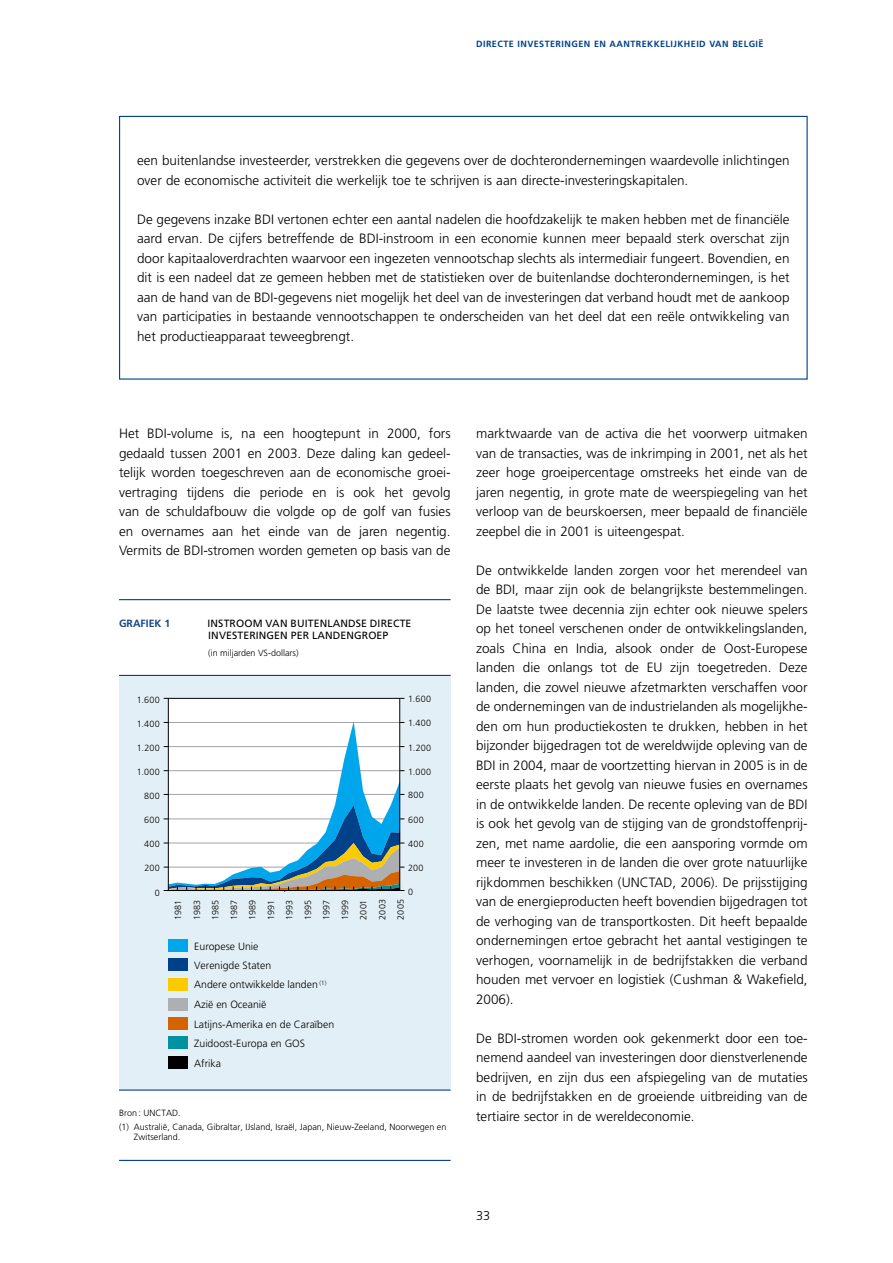
<style>
.page{position:relative;width:893px;height:1263px;background:#fff}
.page>*{position:absolute;margin:0;border:0;box-sizing:border-box;transform-origin:0 0}
.t1{font:300 13.5px/19.5px "Frutiger LT";color:#000;text-align:justify}
.t2{font:300 12.75px "Frutiger LT";color:#000}
.t3{font:300 10.5px/19.5px "Frutiger LT";color:#000}
.t4{font:10.5px/12px "Frutiger LT";letter-spacing:.01em;color:#000}
.t5{font:700 10.5px "Frutiger LT";color:#184788}
.t6{font:300 9px/18.6px "Frutiger LT";color:#000;text-align:justify}
.t7{font:700 9px "Frutiger LT";letter-spacing:.05em;color:#00418a}
</style>
<div class="page">
<div style="left:119px;top:116px;width:689px;height:264px;border:1px solid #00418a"></div>
<div style="left:119px;top:675px;width:332px;height:415px;background:#e3eff6"></div>
<div style="left:168px;top:698px;width:232px;height:193px;background:#fff"></div>
<svg style="left:164px;top:721px;width:240px;height:171px"></svg>
<div style="left:168px;top:939px;width:19px;height:13px;background:#00a6eb"></div>
<div style="left:168px;top:959px;width:19px;height:12px;background:#00418a"></div>
<div style="left:168px;top:978px;width:19px;height:13px;background:#fdca00"></div>
<div style="left:168px;top:998px;width:19px;height:12px;background:#adafb2"></div>
<div style="left:168px;top:1017px;width:19px;height:13px;background:#d56300"></div>
<div style="left:168px;top:1037px;width:19px;height:12px;background:#0092a0"></div>
<div style="left:168px;top:1056px;width:19px;height:13px;background:#000"></div>
<div style="left:168px;top:698px;width:232px;height:193px;border:1px solid #000"></div>
<hr style="left:119px;top:675px;width:332px;height:1px;background:#00418a">
<hr style="left:119px;top:599px;width:332px;height:1px;background:#00418a">
<hr style="left:119px;top:1090px;width:332px;height:1px;background:#00418a">
<hr style="left:119px;top:1160px;width:332px;height:1px;background:#00418a">
<p class="t7" style="left:476px;top:41px;width:289px">DIRECTE INVESTERINGEN EN AANTREKKELIJKHEID VAN BELGIË</p>
<p class="t1" style="left:137px;top:151px;width:654px">een buitenlandse investeerder, verstrekken die gegevens over de dochterondernemingen waardevolle inlichtingen over de economische activiteit die werkelijk toe te schrijven is aan directe-investeringskapitalen.</p>
<p class="t1" style="left:137px;top:210px;width:654px">De gegevens inzake BDI vertonen echter een aantal nadelen die hoofdzakelijk te maken hebben met de financiële aard ervan. De cijfers betreffende de BDI-instroom in een economie kunnen meer bepaald sterk overschat zijn door kapitaaloverdrachten waarvoor een ingezeten vennootschap slechts als intermediair fungeert. Bovendien, en dit is een nadeel dat ze gemeen hebben met de statistieken over de buitenlandse dochterondernemingen, is het aan de hand van de BDI-gegevens niet mogelijk het deel van de investeringen dat verband houdt met de aankoop van participaties in bestaande vennootschappen te onderscheiden van het deel dat een reële ontwikkeling van het productieapparaat teweegbrengt.</p>
<p class="t1" style="left:119px;top:424px;width:333px">Het BDI-volume is, na een hoogtepunt in 2000, fors gedaald tussen 2001 en 2003. Deze daling kan gedeel&shy;telijk worden toegeschreven aan de economische groei&shy;vertraging tijdens die periode en is ook het gevolg van de schuldafbouw die volgde op de golf van fusies en overnames aan het einde van de jaren negentig.<br>Vermits de BDI-stromen worden gemeten op basis van de</p>
<p class="t1" style="left:476px;top:424px;width:333px">marktwaarde van de activa die het voorwerp uitmaken van de transacties, was de inkrimping in 2001, net als het zeer hoge groeipercentage omstreeks het einde van de jaren negentig, in grote mate de weerspiegeling van het verloop van de beurskoersen, meer bepaald de financiële zeepbel die in 2001 is uiteengespat.</p>
<p class="t1" style="left:476px;top:561px;width:333px">De ontwikkelde landen zorgen voor het merendeel van de BDI, maar zijn ook de belangrijkste bestemmelingen.<br>De laatste twee decennia zijn echter ook nieuwe spelers op het toneel verschenen onder de ontwikkelingslanden, zoals China en India, alsook onder de Oost-Europese landen die onlangs tot de EU zijn toegetreden. Deze landen, die zowel nieuwe afzetmarkten verschaffen voor de ondernemingen van de industrielanden als mogelijkhe&shy;den om hun productiekosten te drukken, hebben in het bijzonder bijgedragen tot de wereldwijde opleving van de BDI in 2004, maar de voortzetting hiervan in 2005 is in de eerste plaats het gevolg van nieuwe fusies en overnames in de ontwikkelde landen. De recente opleving van de BDI is ook het gevolg van de stijging van de grondstoffenprij&shy;zen, met name aardolie, die een aansporing vormde om meer te investeren in de landen die over grote natuurlijke rijkdommen beschikken (UNCTAD, 2006). De prijsstijging van de energieproducten heeft bovendien bijgedragen tot de verhoging van de transportkosten. Dit heeft bepaalde ondernemingen ertoe gebracht het aantal vestigingen te verhogen, voornamelijk in de bedrijfstakken die verband houden met vervoer en logistiek (Cushman &amp; Wakefield, 2006).</p>
<p class="t1" style="left:476px;top:1029px;width:333px">De BDI-stromen worden ook gekenmerkt door een toe&shy;nemend aandeel van investeringen door dienstverlenende bedrijven, en zijn dus een afspiegeling van de mutaties in de bedrijfstakken en de groeiende uitbreiding van de tertiaire sector in de wereldeconomie.</p>
<p class="t5" style="left:119px;top:620px;width:53px">GRAFIEK 1</p>
<p class="t4" style="left:208px;top:618px;width:205px">INSTROOM VAN BUITENLANDSE DIRECTE<br>INVESTERINGEN PER LANDENGROEP</p>
<p class="t6" style="left:208px;top:644px;width:92px">(in miljarden VS-dollars)</p>
<p class="t6" style="left:408px;top:690px;width:24px">1.600</p>
<p class="t6" style="left:408px;top:714px;width:25px">1.400</p>
<p class="t6" style="left:408px;top:739px;width:24px">1.200</p>
<p class="t6" style="left:408px;top:763px;width:25px">1.000</p>
<p class="t6" style="left:408px;top:786px;width:17px">800</p>
<p class="t6" style="left:408px;top:811px;width:17px">600</p>
<p class="t6" style="left:408px;top:835px;width:17px">400</p>
<p class="t6" style="left:408px;top:859px;width:17px">200</p>
<p class="t6" style="left:408px;top:883px;width:7px">0</p>
<p class="t6" style="left:137px;top:691px;width:24px">1.600</p>
<p class="t6" style="left:137px;top:715px;width:25px">1.400</p>
<p class="t6" style="left:137px;top:739px;width:24px">1.200</p>
<p class="t6" style="left:137px;top:763px;width:25px">1.000</p>
<p class="t6" style="left:144px;top:787px;width:17px">800</p>
<p class="t6" style="left:144px;top:811px;width:17px">600</p>
<p class="t6" style="left:144px;top:835px;width:17px">400</p>
<p class="t6" style="left:144px;top:859px;width:17px">200</p>
<p class="t6" style="left:155px;top:884px;width:7px">0</p>
<p class="t6" style="left:169px;top:920px;width:22px;rotate:-90deg">1981<br>1983<br>1985<br>1987<br>1989<br>1991<br>1993<br>1995<br>1997<br>1999<br>2001<br>2003<br>2005</p>
<p class="t3" style="left:194px;top:937px;width:141px">Europese Unie<br>Verenigde Staten<br>Andere ontwikkelde landen <sup>(1)<br></sup>Azië en Oceanië<br>Latijns-Amerika en de Caraïben<br>Zuidoost-Europa en GOS<br>Afrika</p>
<p class="t6" style="left:119px;top:1107px;width:329px;line-height:13.5px">Bron : UNCTAD.<br>(1) Australië, Canada, Gibraltar, IJsland, Israël, Japan, Nieuw-Zeeland, Noorwegen en</p>
<p class="t6" style="left:134px;top:1128px;width:48px">Zwitserland.</p>
<p class="t2" style="left:476px;top:1210px;width:16px">33</p>
</div>
